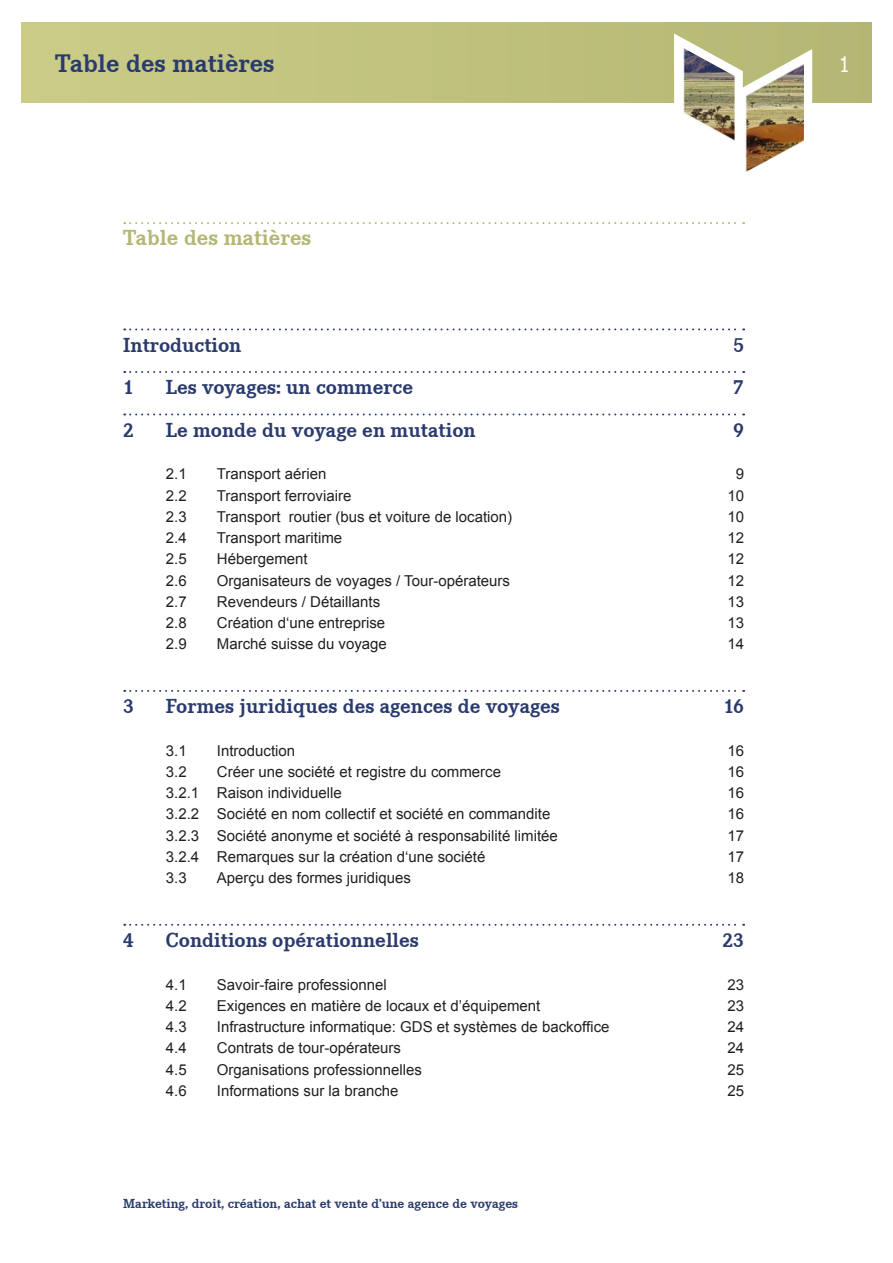
<style>
.page{position:relative;width:893px;height:1263px;background:#fff}
.page>*{position:absolute;margin:0;border:0;box-sizing:border-box;transform-origin:0 0}
.Rubriktitel{font:700 26.25px "Corporate E";color:#2a3a6d}
.Rubriktitel-2{font:24px "Corporate E";color:#fff}
._2_Title_Grün_gepunk{font:700 22.5px "Corporate E";color:#b4b773}
.IVZ_Subtitle_FR{font:700 21px "Corporate E";color:#2a3a6d}
.IVZ_Body_FR{font:15px "Arial";color:#231f20}
.t1{font:700 13.5px "Corporate E";color:#2a3a6d}
</style>
<div class="page">
<div style="left:21px;top:22px;width:851px;height:81px;background:#c1c37f"></div>
<svg style="left:124px;top:222px;width:620px;height:2px"></svg>
<svg style="left:124px;top:328px;width:620px;height:2px"></svg>
<svg style="left:124px;top:371px;width:620px;height:2px"></svg>
<svg style="left:124px;top:413px;width:620px;height:2px"></svg>
<svg style="left:124px;top:690px;width:620px;height:2px"></svg>
<svg style="left:124px;top:924px;width:620px;height:2px"></svg>
<img style="left:674px;top:29px;width:142px;height:143px">
<p class="Rubriktitel" style="left:55px;top:48px;width:221px">Table des matières</p>
<p class="Rubriktitel-2" style="left:838px;top:51px;width:14px">1</p>
<p class="_2_Title_Grün_gepunk" style="left:123px;top:225px;width:189px">Table des matières</p>
<p class="IVZ_Subtitle_FR" style="left:123px;top:333px;width:120px">Introduction</p>
<p class="IVZ_Subtitle_FR" style="left:733px;top:333px;width:12px">5</p>
<p class="IVZ_Subtitle_FR" style="left:123px;top:375px;width:12px">1</p>
<p class="IVZ_Subtitle_FR" style="left:166px;top:375px;width:249px">Les voyages: un commerce</p>
<p class="IVZ_Subtitle_FR" style="left:733px;top:375px;width:12px">7</p>
<p class="IVZ_Subtitle_FR" style="left:123px;top:418px;width:12px">2</p>
<p class="IVZ_Subtitle_FR" style="left:166px;top:418px;width:311px">Le monde du voyage en mutation</p>
<p class="IVZ_Subtitle_FR" style="left:733px;top:418px;width:12px">9</p>
<p class="IVZ_Body_FR" style="left:166px;top:464px;width:22px">2.1</p>
<p class="IVZ_Body_FR" style="left:217px;top:464px;width:111px">Transport aérien</p>
<p class="IVZ_Body_FR" style="left:736px;top:464px;width:10px">9</p>
<p class="IVZ_Body_FR" style="left:166px;top:485px;width:22px">2.2</p>
<p class="IVZ_Body_FR" style="left:217px;top:485px;width:136px">Transport ferroviaire</p>
<p class="IVZ_Body_FR" style="left:727px;top:485px;width:18px">10</p>
<p class="IVZ_Body_FR" style="left:166px;top:507px;width:22px">2.3</p>
<p class="IVZ_Body_FR" style="left:217px;top:507px;width:297px">Transport routier (bus et voiture de location)</p>
<p class="IVZ_Body_FR" style="left:727px;top:507px;width:18px">10</p>
<p class="IVZ_Body_FR" style="left:166px;top:528px;width:22px">2.4</p>
<p class="IVZ_Body_FR" style="left:217px;top:528px;width:127px">Transport maritime</p>
<p class="IVZ_Body_FR" style="left:727px;top:528px;width:18px">12</p>
<p class="IVZ_Body_FR" style="left:166px;top:549px;width:22px">2.5</p>
<p class="IVZ_Body_FR" style="left:217px;top:549px;width:92px">Hébergement</p>
<p class="IVZ_Body_FR" style="left:727px;top:549px;width:18px">12</p>
<p class="IVZ_Body_FR" style="left:166px;top:570px;width:22px">2.6</p>
<p class="IVZ_Body_FR" style="left:217px;top:570px;width:295px">Organisateurs de voyages / Tour-opérateurs</p>
<p class="IVZ_Body_FR" style="left:727px;top:570px;width:18px">12</p>
<p class="IVZ_Body_FR" style="left:166px;top:592px;width:22px">2.7</p>
<p class="IVZ_Body_FR" style="left:217px;top:592px;width:165px">Revendeurs / Détaillants</p>
<p class="IVZ_Body_FR" style="left:727px;top:592px;width:18px">13</p>
<p class="IVZ_Body_FR" style="left:166px;top:613px;width:22px">2.8</p>
<p class="IVZ_Body_FR" style="left:217px;top:613px;width:170px">Création d‘une entreprise</p>
<p class="IVZ_Body_FR" style="left:727px;top:613px;width:18px">13</p>
<p class="IVZ_Body_FR" style="left:166px;top:634px;width:22px">2.9</p>
<p class="IVZ_Body_FR" style="left:217px;top:634px;width:172px">Marché suisse du voyage</p>
<p class="IVZ_Body_FR" style="left:727px;top:634px;width:18px">14</p>
<p class="IVZ_Subtitle_FR" style="left:123px;top:694px;width:12px">3</p>
<p class="IVZ_Subtitle_FR" style="left:166px;top:694px;width:396px">Formes juridiques des agences de voyages</p>
<p class="IVZ_Subtitle_FR" style="left:724px;top:694px;width:22px">16</p>
<p class="IVZ_Body_FR" style="left:166px;top:740px;width:22px">3.1</p>
<p class="IVZ_Body_FR" style="left:217px;top:740px;width:80px">Introduction</p>
<p class="IVZ_Body_FR" style="left:727px;top:740px;width:18px">16</p>
<p class="IVZ_Body_FR" style="left:166px;top:762px;width:22px">3.2</p>
<p class="IVZ_Body_FR" style="left:217px;top:762px;width:286px">Créer une société et registre du commerce</p>
<p class="IVZ_Body_FR" style="left:727px;top:762px;width:18px">16</p>
<p class="IVZ_Body_FR" style="left:166px;top:783px;width:178px">3.2.1 Raison individuelle</p>
<p class="IVZ_Body_FR" style="left:727px;top:783px;width:18px">16</p>
<p class="IVZ_Body_FR" style="left:166px;top:804px;width:386px">3.2.2 Société en nom collectif et société en commandite</p>
<p class="IVZ_Body_FR" style="left:727px;top:804px;width:18px">16</p>
<p class="IVZ_Body_FR" style="left:166px;top:826px;width:394px">3.2.3 Société anonyme et société à responsabilité limitée</p>
<p class="IVZ_Body_FR" style="left:727px;top:826px;width:18px">17</p>
<p class="IVZ_Body_FR" style="left:166px;top:847px;width:321px">3.2.4 Remarques sur la création d‘une société</p>
<p class="IVZ_Body_FR" style="left:727px;top:847px;width:18px">17</p>
<p class="IVZ_Body_FR" style="left:166px;top:868px;width:22px">3.3</p>
<p class="IVZ_Body_FR" style="left:217px;top:868px;width:196px">Aperçu des formes juridiques</p>
<p class="IVZ_Body_FR" style="left:727px;top:868px;width:18px">18</p>
<p class="IVZ_Subtitle_FR" style="left:123px;top:928px;width:12px">4</p>
<p class="IVZ_Subtitle_FR" style="left:166px;top:928px;width:255px">Conditions opérationnelles</p>
<p class="IVZ_Subtitle_FR" style="left:722px;top:928px;width:23px">23</p>
<p class="IVZ_Body_FR" style="left:166px;top:974px;width:22px">4.1</p>
<p class="IVZ_Body_FR" style="left:217px;top:974px;width:172px">Savoir-faire professionnel</p>
<p class="IVZ_Body_FR" style="left:727px;top:974px;width:18px">23</p>
<p class="IVZ_Body_FR" style="left:166px;top:996px;width:22px">4.2</p>
<p class="IVZ_Body_FR" style="left:217px;top:996px;width:325px">Exigences en matière de locaux et d’équipement</p>
<p class="IVZ_Body_FR" style="left:727px;top:996px;width:18px">23</p>
<p class="IVZ_Body_FR" style="left:166px;top:1017px;width:22px">4.3</p>
<p class="IVZ_Body_FR" style="left:217px;top:1017px;width:394px">Infrastructure informatique: GDS et systèmes de backoffice</p>
<p class="IVZ_Body_FR" style="left:727px;top:1017px;width:18px">24</p>
<p class="IVZ_Body_FR" style="left:166px;top:1038px;width:22px">4.4</p>
<p class="IVZ_Body_FR" style="left:217px;top:1038px;width:186px">Contrats de tour-opérateurs</p>
<p class="IVZ_Body_FR" style="left:727px;top:1038px;width:18px">24</p>
<p class="IVZ_Body_FR" style="left:166px;top:1059px;width:22px">4.5</p>
<p class="IVZ_Body_FR" style="left:217px;top:1059px;width:207px">Organisations professionnelles</p>
<p class="IVZ_Body_FR" style="left:727px;top:1059px;width:18px">25</p>
<p class="IVZ_Body_FR" style="left:166px;top:1081px;width:22px">4.6</p>
<p class="IVZ_Body_FR" style="left:217px;top:1081px;width:183px">Informations sur la branche</p>
<p class="IVZ_Body_FR" style="left:727px;top:1081px;width:18px">25</p>
<p class="t1" style="left:123px;top:1196px;width:396px">Marketing, droit, création, achat et vente d’une agence de voyages</p>
</div>
